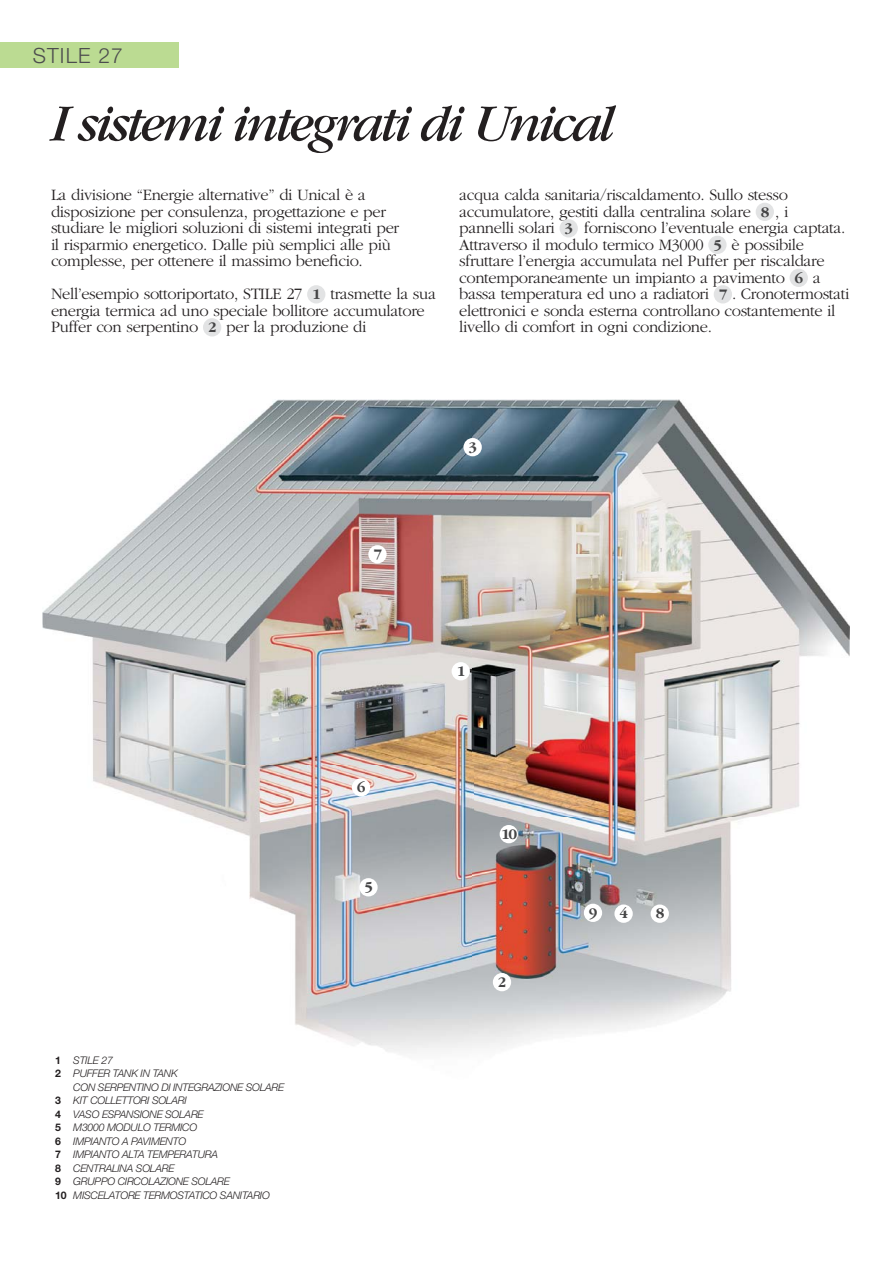
<style>
.page{position:relative;width:893px;height:1263px;background:#fff}
.page>*{position:absolute;margin:0;border:0;box-sizing:border-box;transform-origin:0 0}
.t1{font:italic 54px "Garamond";letter-spacing:-.06em;color:#231f20}
.t2{font:300 21px "Helvetica Neue";letter-spacing:.05em;color:#4c4c4e}
.t3{font:300 16.5px/16.5px "Garamond";letter-spacing:-.02em;color:#231f20}
.t4{font:700 15px "Garamond IT Cby BT";color:#454546}
.t5{font:italic 300 10.5px "Helvetica Neue";letter-spacing:-.02em;color:#231f20}
.s1{font-family:"Garamond IT Cby BT";font-weight:700;font-size:15px;color:#454546}
.s2{font-weight:700;font-style:normal}
</style>
<div class="page">
<div style="left:307px;top:285px;width:18px;height:18px;background:#e2e3e4;border-radius:50%"></div>
<div style="left:203px;top:318px;width:18px;height:18px;background:#e2e3e4;border-radius:50%"></div>
<div style="left:756px;top:203px;width:18px;height:18px;background:#e2e3e4;border-radius:50%"></div>
<div style="left:559px;top:219px;width:19px;height:18px;background:#e2e3e4;border-radius:50%"></div>
<div style="left:708px;top:236px;width:19px;height:18px;background:#e2e3e4;border-radius:50%"></div>
<div style="left:790px;top:269px;width:18px;height:18px;background:#e2e3e4;border-radius:50%"></div>
<div style="left:714px;top:285px;width:18px;height:18px;background:#e2e3e4;border-radius:50%"></div>
<img style="left:43px;top:400px;width:806px;height:653px">
<div style="left:452px;top:662px;width:18px;height:18px;background:#fff;border-radius:50%"></div>
<div style="left:493px;top:973px;width:18px;height:18px;background:#fff;border-radius:50%"></div>
<div style="left:500px;top:825px;width:18px;height:18px;background:#fff;border-radius:50%"></div>
<div style="left:651px;top:904px;width:18px;height:19px;background:#fff;border-radius:50%"></div>
<div style="left:614px;top:904px;width:19px;height:19px;background:#fff;border-radius:50%"></div>
<div style="left:368px;top:545px;width:19px;height:18px;background:#fff;border-radius:50%"></div>
<div style="left:359px;top:878px;width:19px;height:18px;background:#fff;border-radius:50%"></div>
<div style="left:352px;top:778px;width:18px;height:18px;background:#fff;border-radius:50%"></div>
<div style="left:463px;top:438px;width:19px;height:18px;background:#fff;border-radius:50%"></div>
<div style="left:584px;top:904px;width:18px;height:18px;background:#fff;border-radius:50%"></div>
<div style="left:0;top:43px;width:179px;height:25px;background:#bbdb92"></div>
<p class="t2" style="left:33px;top:48px;width:91px">STILE 27</p>
<h1 class="t1" style="left:51px;top:105px;width:565px">I sistemi integrati di Unical</h1>
<p class="t3" style="left:51px;top:188px;width:350px">La divisione “Energie alternative” di Unical è a disposizione per consulenza, progettazione e per studiare le migliori soluzioni di sistemi integrati per il risparmio energetico. Dalle più semplici alle più complesse, per ottenere il massimo beneficio.</p>
<p class="t3" style="left:51px;top:287px;width:386px">Nell’esempio sottoriportato, STILE 27 <span class="s1">1</span> trasmette la sua energia termica ad uno speciale bollitore accumulatore<br>Puffer con serpentino <span class="s1">2</span> per la produzione di</p>
<p class="t3" style="left:459px;top:188px;width:392px">acqua calda sanitaria/riscaldamento. Sullo stesso accumulatore, gestiti dalla centralina solare <span class="s1">8</span> , i<br>pannelli solari <span class="s1">3</span> forniscono l’eventuale energia captata.<br>Attraverso il modulo termico M3000 <span class="s1">5</span> è possibile sfruttare l’energia accumulata nel Puffer per riscaldare contemporaneamente un impianto a pavimento <span class="s1">6</span> a bassa temperatura ed uno a radiatori <span class="s1">7</span> . Cronotermostati elettronici e sonda esterna controllano costantemente il livello di comfort in ogni condizione.</p>
<p class="t4" style="left:373px;top:548px;width:10px">7</p>
<p class="t5" style="left:55px;top:1056px;width:59px"><span class="s2">1</span> STILE 27</p>
<p class="t5" style="left:55px;top:1070px;width:124px"><span class="s2">2</span> PUFFER TANK IN TANK</p>
<p class="t5" style="left:73px;top:1083px;width:212px">CON SERPENTINO DI INTEGRAZIONE SOLARE</p>
<p class="t5" style="left:55px;top:1097px;width:133px"><span class="s2">3</span> KIT COLLETTORI SOLARI</p>
<p class="t5" style="left:55px;top:1110px;width:150px"><span class="s2">4</span> VASO ESPANSIONE SOLARE</p>
<p class="t5" style="left:55px;top:1124px;width:143px"><span class="s2">5</span> M3000 MODULO TERMICO</p>
<p class="t5" style="left:55px;top:1137px;width:132px"><span class="s2">6</span> IMPIANTO A PAVIMENTO</p>
<p class="t5" style="left:55px;top:1151px;width:164px"><span class="s2">7</span> IMPIANTO ALTA TEMPERATURA</p>
<p class="t5" style="left:55px;top:1164px;width:121px"><span class="s2">8</span> CENTRALINA SOLARE</p>
<p class="t5" style="left:55px;top:1178px;width:176px"><span class="s2">9</span> GRUPPO CIRCOLAZIONE SOLARE</p>
<p class="t5" style="left:55px;top:1191px;width:216px"><span class="s2">10</span> MISCELATORE TERMOSTATICO SANITARIO</p>
<p class="t4" style="left:357px;top:781px;width:10px">6</p>
<p class="t4" style="left:364px;top:881px;width:10px">5</p>
<p class="t4" style="left:469px;top:441px;width:10px">3</p>
<p class="t4" style="left:457px;top:665px;width:10px">1</p>
<p class="t4" style="left:501px;top:828px;width:18px">10</p>
<p class="t4" style="left:498px;top:976px;width:10px">2</p>
<p class="t4" style="left:589px;top:907px;width:10px">9</p>
<p class="t4" style="left:619px;top:908px;width:10px">4</p>
<p class="t4" style="left:656px;top:908px;width:10px">8</p>
</div>
